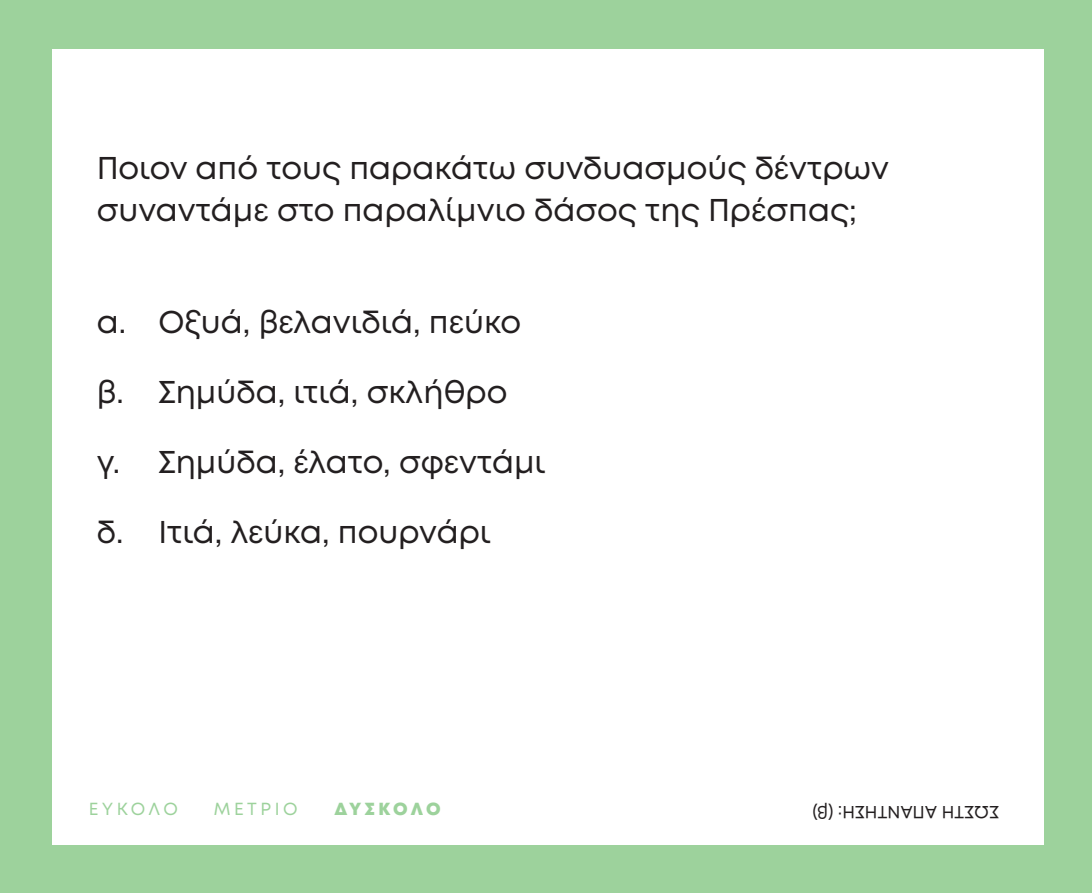
<style>
.page{position:relative;width:1092px;height:893px;background:#fff}
.page>*{position:absolute;margin:0;border:0;box-sizing:border-box;transform-origin:0 0}
.t1{font:31.5px/42px "Mont";color:#231f20}
.t2{font:17.5px "Mont";color:#231f20}
.t3{font:17.5px "Mont";letter-spacing:.2em;color:#9dd29c}
.t4{font:800 17.5px "Mont";letter-spacing:.17em;color:#9dd29c}
</style>
<div class="page">
<div style="left:0;top:0;width:1091px;height:893px;background:#9dd29c"></div>
<div style="left:52px;top:49px;width:991px;height:795px;background:#fff"></div>
<p class="t1" style="left:97px;top:147px;width:793px">Ποιον από τους παρακάτω συνδυασμούς δέντρων συναντάμε στο παραλίμνιο δάσος της Πρέσπας;</p>
<p class="t1" style="left:97px;top:301px;width:426px">α. Οξυά, βελανιδιά, πεύκο</p>
<p class="t1" style="left:97px;top:371px;width:412px">β. Σημύδα, ιτιά, σκλήθρο</p>
<p class="t1" style="left:97px;top:441px;width:450px">γ. Σημύδα, έλατο, σφεντάμι</p>
<p class="t1" style="left:97px;top:511px;width:395px">δ. Ιτιά, λεύκα, πουρνάρι</p>
<p class="t3" style="left:89px;top:798px;width:91px">ΕΥΚΟΛΟ</p>
<p class="t3" style="left:214px;top:798px;width:85px">ΜΕΤΡΙΟ</p>
<p class="t4" style="left:334px;top:798px;width:108px">ΔΥΣΚΟΛΟ</p>
<p class="t2" style="left:998px;top:823px;width:188px;rotate:-180deg">ΣΩΣΤΗ ΑΠΑΝΤΗΣΗ: (β)</p>
</div>
